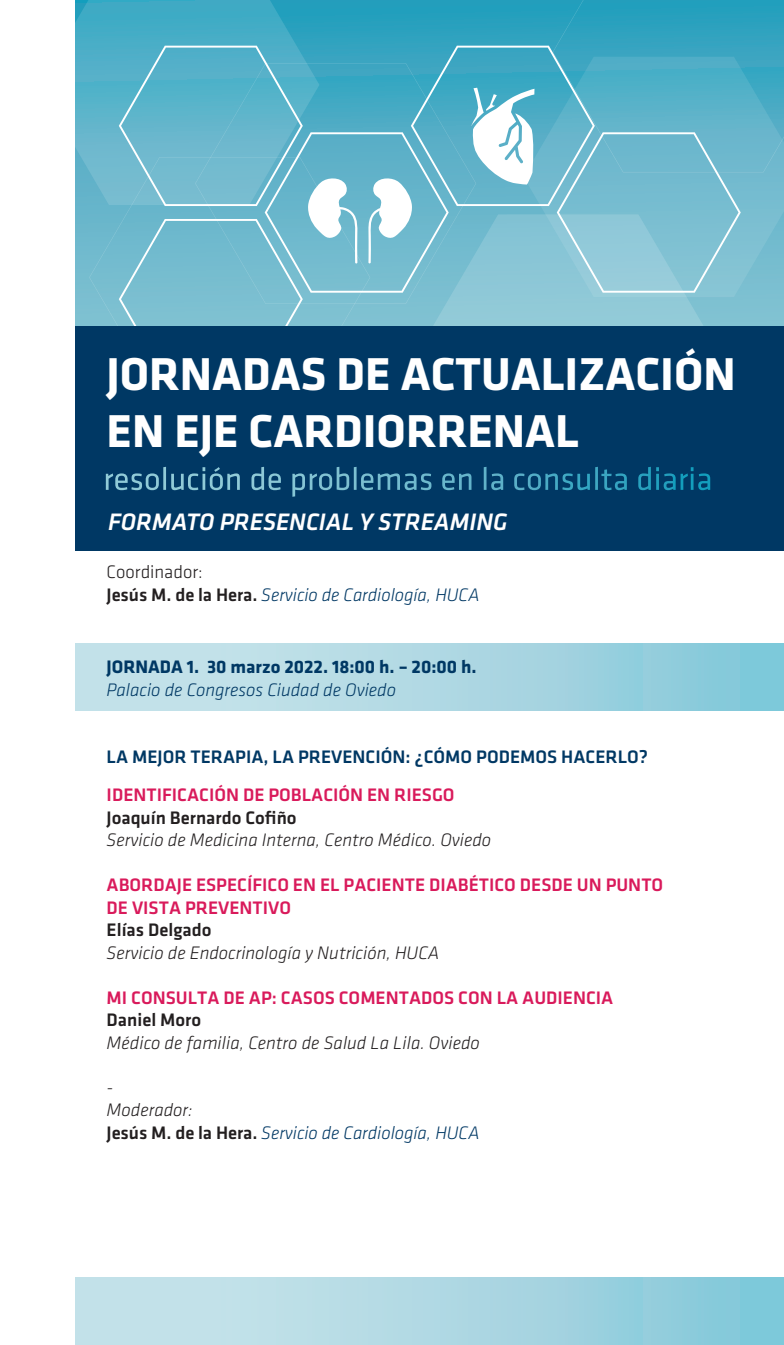
<style>
.page{position:relative;width:784px;height:1345px;background:#fff}
.page>*{position:absolute;margin:0;border:0;box-sizing:border-box;transform-origin:0 0}
.t1{font:700 47.75px/57.2px "Klavika";color:#fff}
.t2{font:italic 500 24.62px "Klavika";color:#fff}
.t3{font:500 18.75px/22.5px "Klavika";color:#d91a5b}
.t4{font:italic 300 18.75px/22.5px "Klavika";letter-spacing:-.005em;color:#003864}
.t5{font:italic 300 18.75px "Klavika";color:#231f20}
.t6{font:500 18.75px "Klavika";color:#003864}
.t7{font:500 18.75px "Klavika";color:#231f20}
.t8{font:700 18.75px "Klavika";color:#003864}
.s1{font-style:normal;color:#231f20}
.s2{font-weight:500;font-style:normal;color:#231f20}
.s3{color:#231f20}
</style>
<div class="page">
<svg style="left:89px;top:205px;width:30px;height:121px;background:#73bbce"></svg>
<svg style="left:76px;top:0;width:43px;height:205px;background:#58b2c9"></svg>
<div style="left:76px;top:643px;width:708px;height:67px;background:linear-gradient(to right,#d0e6ec,#86c9da)"></div>
<svg style="left:119px;top:0;width:665px;height:326px;background:#69b8cd"></svg>
<div style="left:76px;top:326px;width:708px;height:224px;background:#003864"></div>
<svg style="left:163px;top:466px;width:547px;height:24px"></svg>
<div style="left:76px;top:1276px;width:708px;height:68px;background:linear-gradient(to right,#d0e6ec,#86c9da)"></div>
<h1 class="t1" style="left:107px;top:346px;width:630px">JORNADAS DE ACTUALIZACIÓN<br>EN EJE CARDIORRENAL</h1>
<h2 class="t2" style="left:108px;top:508px;width:401px">FORMATO PRESENCIAL Y STREAMING</h2>
<p class="t4" style="left:107px;top:561px;width:374px"><span class="s1">Coordinador:<br></span><span class="s2">Jesús M. de la Hera.</span> Servicio de Cardiología, HUCA</p>
<p class="t8" style="left:107px;top:656px;width:371px">JORNADA 1. 30 marzo 2022. 18:00 h. – 20:00 h.</p>
<p class="t4" style="left:107px;top:678px;width:291px">Palacio de Congresos Ciudad de Oviedo</p>
<p class="t6" style="left:107px;top:746px;width:543px">LA MEJOR TERAPIA, LA PREVENCIÓN: ¿CÓMO PODEMOS HACERLO?</p>
<p class="t3" style="left:107px;top:783px;width:349px">IDENTIFICACIÓN DE POBLACIÓN EN RIESGO</p>
<p class="t7" style="left:107px;top:807px;width:191px">Joaquín Bernardo Cofiño</p>
<p class="t5" style="left:107px;top:829px;width:386px">Servicio de Medicina Interna, Centro Médico. Oviedo</p>
<p class="t3" style="left:107px;top:873px;width:558px">ABORDAJE ESPECÍFICO EN EL PACIENTE DIABÉTICO DESDE UN PUNTO<br>DE VISTA PREVENTIVO</p>
<p class="t7" style="left:107px;top:919px;width:106px">Elías Delgado</p>
<p class="t5" style="left:107px;top:942px;width:334px">Servicio de Endocrinología y Nutrición, HUCA</p>
<p class="t3" style="left:107px;top:986px;width:508px">MI CONSULTA DE AP: CASOS COMENTADOS CON LA AUDIENCIA</p>
<p class="t7" style="left:107px;top:1009px;width:96px">Daniel Moro</p>
<p class="t5" style="left:107px;top:1032px;width:374px">Médico de familia, Centro de Salud La Lila. Oviedo</p>
<p class="t4" style="left:107px;top:1076px;width:374px"><span class="s3">-<br>Moderador:<br></span><span class="s2">Jesús M. de la Hera.</span> Servicio de Cardiología, HUCA</p>
</div>
